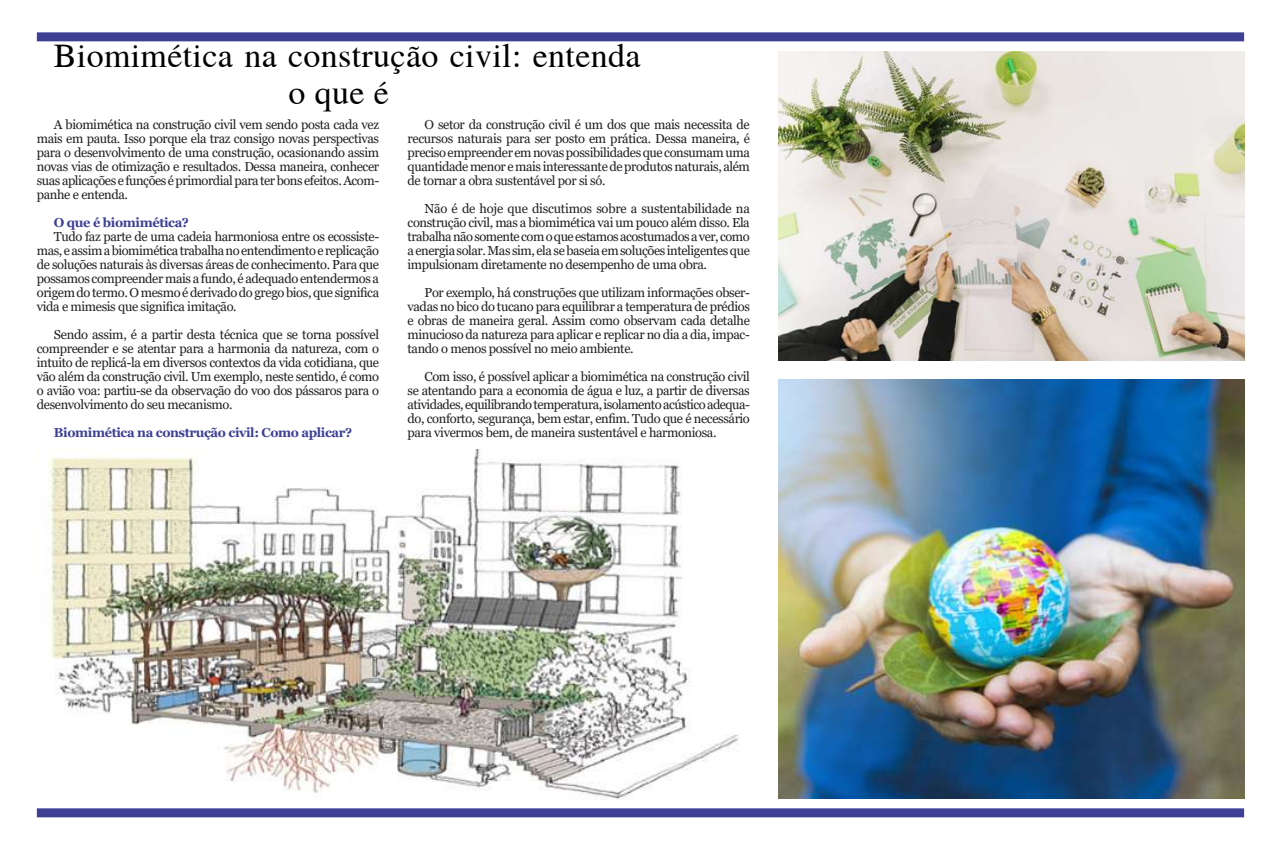
<style>
.page{position:relative;width:1281px;height:849px;background:#fff}
.page>*{position:absolute;margin:0;border:0;box-sizing:border-box;transform-origin:0 0}
.t1{font:34px/37px "Times";letter-spacing:.01em;color:#000;text-align:center}
.t2{font:13px/14px "Georgia";letter-spacing:-.03em;color:#231f20;text-align:justify}
.t3{font:700 13px "Georgia";letter-spacing:-.03em;color:#3e4095}
</style>
<div class="page">
<div style="left:37px;top:32px;width:1207px;height:9px;background:#3e4095"></div>
<div style="left:37px;top:808px;width:1207px;height:9px;background:#3e4095"></div>
<img style="left:778px;top:51px;width:466px;height:310px">
<img style="left:778px;top:379px;width:466px;height:419px">
<img style="left:48px;top:449px;width:690px;height:351px">
<h1 class="t1" style="left:54px;top:34px;width:588px">Biomimética na construção civil: entenda o que é</h1>
<p class="t2" style="left:37px;top:118px;width:344px;text-indent:17px">A biomimética na construção civil vem sendo posta cada vez mais em pauta. Isso porque ela traz consigo novas perspectivas para o desenvolvimento de uma construção, ocasionando assim novas vias de otimização e resultados. Dessa maneira, conhecer suas aplicações e funções é primordial para ter bons efeitos. Acom&shy;panhe e entenda.</p>
<p class="t3" style="left:54px;top:214px;width:137px">O que é biomimética?</p>
<p class="t2" style="left:37px;top:230px;width:344px;text-indent:17px">Tudo faz parte de uma cadeia harmoniosa entre os ecossiste&shy;mas, e assim a biomimética trabalha no entendimento e replicação de soluções naturais às diversas áreas de conhecimento. Para que possamos compreender mais a fundo, é adequado entendermos a origem do termo. O mesmo é derivado do grego bios, que significa vida e mimesis que significa imitação.</p>
<p class="t2" style="left:37px;top:328px;width:344px;text-indent:17px">Sendo assim, é a partir desta técnica que se torna possível compreender e se atentar para a harmonia da natureza, com o intuito de replicá-la em diversos contextos da vida cotidiana, que vão além da construção civil. Um exemplo, neste sentido, é como o avião voa: partiu-se da observação do voo dos pássaros para o desenvolvimento do seu mecanismo.</p>
<p class="t3" style="left:54px;top:424px;width:300px">Biomimética na construção civil: Como aplicar?</p>
<p class="t2" style="left:407px;top:118px;width:344px;text-indent:17px">O setor da construção civil é um dos que mais necessita de recursos naturais para ser posto em prática. Dessa maneira, é preciso empreender em novas possibilidades que consumam uma quantidade menor e mais interessante de produtos naturais, além de tornar a obra sustentável por si só.</p>
<p class="t2" style="left:407px;top:202px;width:344px;text-indent:17px">Não é de hoje que discutimos sobre a sustentabilidade na construção civil, mas a biomimética vai um pouco além disso. Ela trabalha não somente com o que estamos acostumados a ver, como a energia solar. Mas sim, ela se baseia em soluções inteligentes que impulsionam diretamente no desempenho de uma obra.</p>
<p class="t2" style="left:407px;top:286px;width:344px;text-indent:17px">Por exemplo, há construções que utilizam informações obser&shy;vadas no bico do tucano para equilibrar a temperatura de prédios e obras de maneira geral. Assim como observam cada detalhe minucioso da natureza para aplicar e replicar no dia a dia, impac&shy;tando o menos possível no meio ambiente.</p>
<p class="t2" style="left:407px;top:370px;width:344px;text-indent:17px">Com isso, é possível aplicar a biomimética na construção civil se atentando para a economia de água e luz, a partir de diversas atividades, equilibrando temperatura, isolamento acústico adequa&shy;do, conforto, segurança, bem estar, enfim. Tudo que é necessário para vivermos bem, de maneira sustentável e harmoniosa.</p>
</div>
